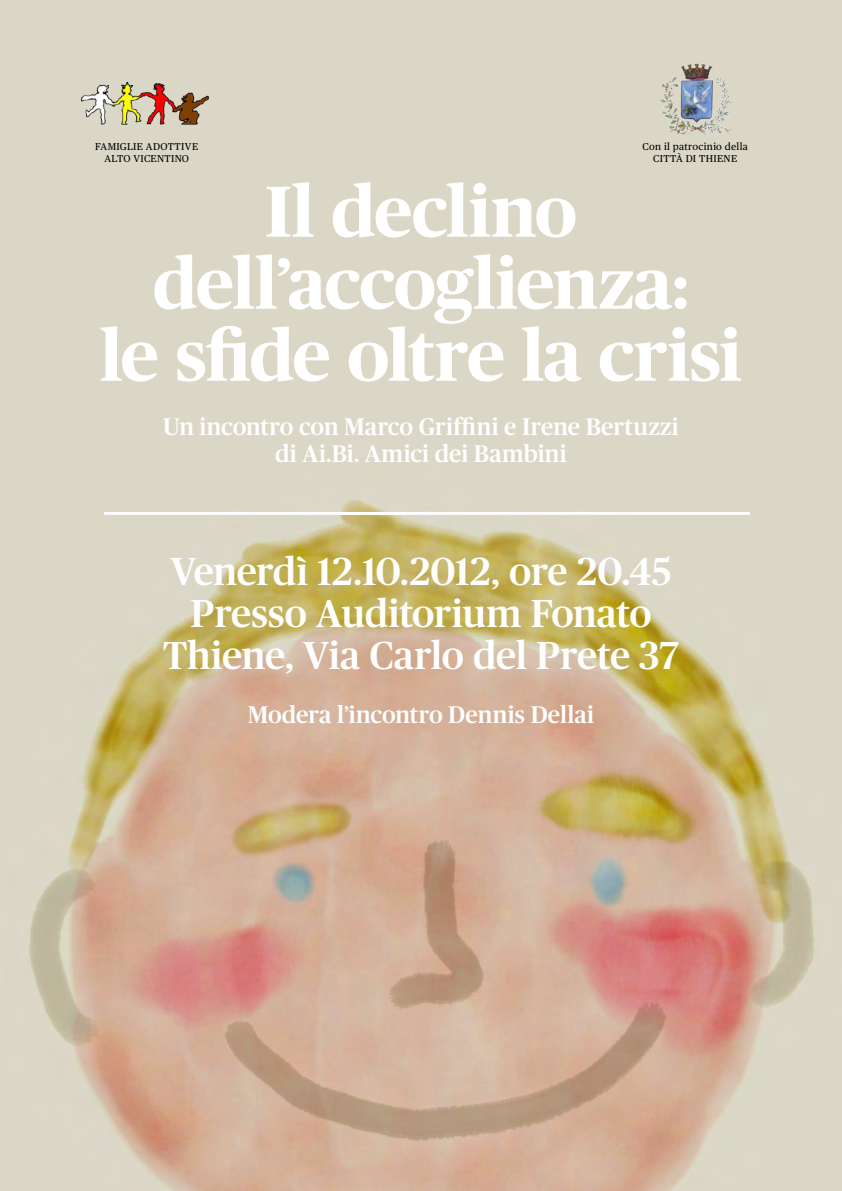
<style>
.page{position:relative;width:842px;height:1191px;background:#fff}
.page>*{position:absolute;margin:0;border:0;box-sizing:border-box;transform-origin:0 0}
.t1{font:700 72px/72px "Publico";letter-spacing:-.015em;color:#fff;text-align:center}
.t2{font:500 39px/42px "Publico";letter-spacing:-.01em;color:#fff;text-align:center}
.t3{font:500 24px/27px "Publico";letter-spacing:.005em;color:#fff;text-align:center}
.t4{font:10px/12px "Publico Text";letter-spacing:.035em;color:#000;text-align:center}
</style>
<div class="page">
<img style="left:0;top:0;width:842px;height:1191px">
<img style="left:659px;top:63px;width:72px;height:73px">
<img style="left:82px;top:82px;width:130px;height:45px">
<hr style="left:104px;top:512px;width:646px;height:3px;background:#fff">
<p class="t4" style="left:95px;top:141px;width:104px">FAMIGLIE ADOTTIVE<br>ALTO VICENTINO</p>
<p class="t4" style="left:643px;top:141px;width:107px">Con il patrocinio della<br>CITTÀ DI THIENE</p>
<h1 class="t1" style="left:100px;top:176px;width:643px">Il declino dell’accoglienza:<br>le sfide oltre la crisi</h1>
<p class="t3" style="left:163px;top:413px;width:517px">Un incontro con Marco Griffini e Irene Bertuzzi di Ai.Bi. Amici dei Bambini</p>
<h2 class="t2" style="left:163px;top:550px;width:517px">Venerdì 12.10.2012, ore 20.45<br>Presso Auditorium Fonato<br>Thiene, Via Carlo del Prete 37</h2>
<p class="t3" style="left:248px;top:701px;width:348px">Modera l’incontro Dennis Dellai</p>
</div>
